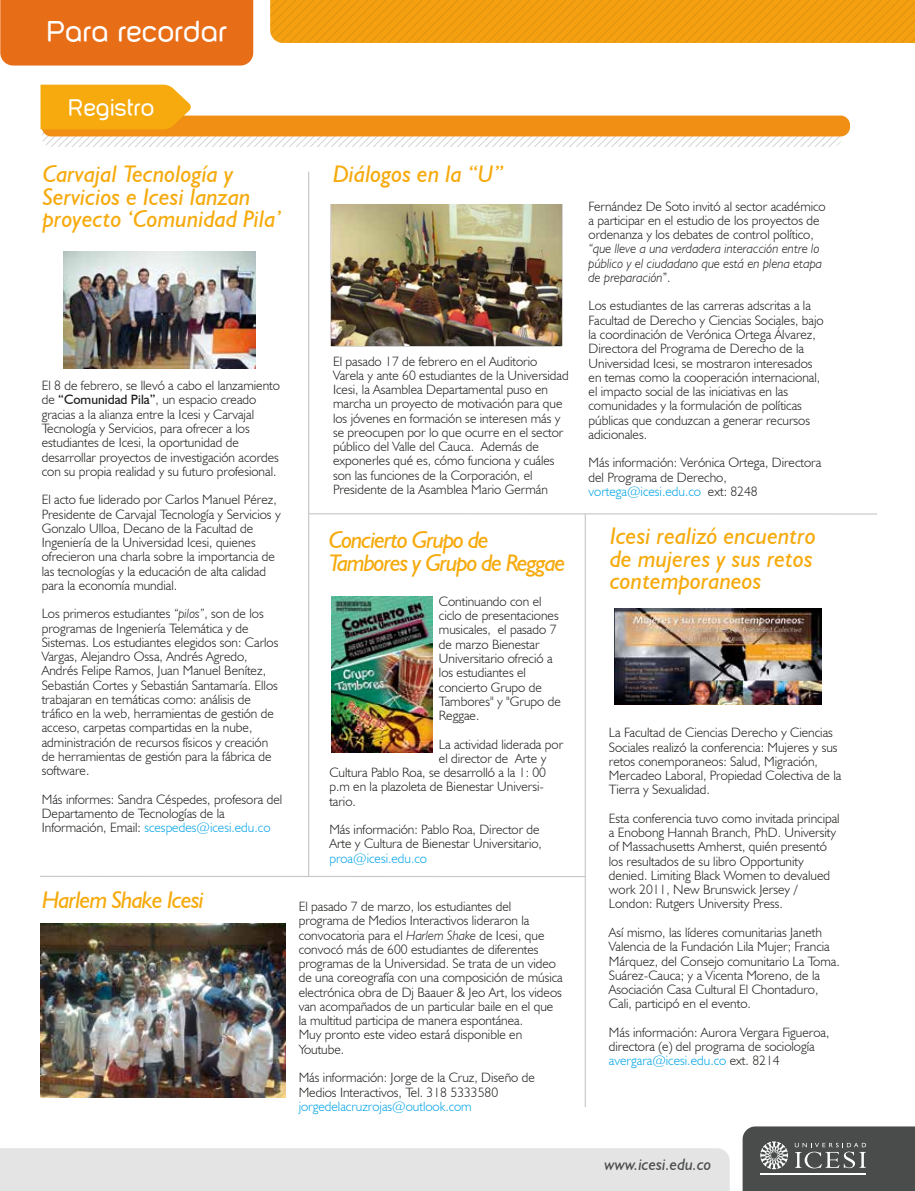
<style>
.page{position:relative;width:915px;height:1191px;background:#fff}
.page>*{position:absolute;margin:0;border:0;box-sizing:border-box;transform-origin:0 0}
.t1{font:300 30px "Layar Bahtera Doomsday";color:#fff}
.t2{font:italic 24px/22.5px "Humanist 521 BT";color:#f6aa0d}
.t3{font:italic 24px/22.5px "Humanist 521 BT";letter-spacing:-.045em;color:#f6aa0d}
.t4{font:italic 24px "Humanist 521 BT";letter-spacing:-.035em;color:#f6aa0d}
.t5{font:300 24px "Layar Bahtera Doomsday";color:#fff}
.t6{font:italic 16.5px "Humanist 521 BT";color:#4a4b4b}
.t7{font:300 13.5px/14.2px "Humanist 521 BT";color:#1c1c1a}
.t8{font:italic 300 13.5px/14.2px "Humanist 521 BT";color:#1c1c1a}
.t9{font:300 13.5px "Humanist 521 BT";color:#00a3e6}
.s1{font-weight:400}
.s2{font-style:italic}
.s3{color:#00a3e6}
.s4{font-style:normal}
</style>
<div class="page">
<hr style="left:584px;top:514px;width:1px;height:593px;background:#c9c9ca">
<hr style="left:308px;top:172px;width:1px;height:704px;background:#c9c9ca">
<div style="left:0;top:1148px;width:729px;height:43px;background:#e4e4e4"></div>
<svg style="left:742px;top:1126px;width:172px;height:65px;background:#5b5c5c"></svg>
<svg style="left:270px;top:0;width:644px;height:43px;background:#f09e11"></svg>
<div style="left:0;top:0;width:253px;height:66px;background:#e86d17"></div>
<svg style="left:42px;top:126px;width:799px;height:21px"></svg>
<div style="left:42px;top:116px;width:807px;height:20px;background:#f08f14;border-radius:9px"></div>
<svg style="left:40px;top:85px;width:151px;height:44px;background:#f6ac16"></svg>
<hr style="left:308px;top:513px;width:568px;height:1px;background:#c9c9ca">
<hr style="left:40px;top:875px;width:545px;height:2px;background:#c9c9ca">
<img style="left:64px;top:251px;width:191px;height:118px">
<img style="left:330px;top:204px;width:232px;height:143px">
<img style="left:614px;top:608px;width:206px;height:96px">
<img style="left:331px;top:596px;width:101px;height:156px">
<img style="left:40px;top:923px;width:245px;height:174px">
<h1 class="t1" style="left:46px;top:15px;width:182px">Para recordar</h1>
<h2 class="t5" style="left:68px;top:94px;width:88px">Registro</h2>
<h2 class="t2" style="left:43px;top:162px;width:240px">Carvajal Tecnología y<br>Servicios e Icesi lanzan proyecto ‘Comunidad Pila’</h2>
<h2 class="t2" style="left:333px;top:162px;width:172px">Diálogos en la “U”</h2>
<p class="t7" style="left:42px;top:378px;width:239px">El 8 de febrero, se llevó a cabo el lanzamiento de <span class="s1">“Comunidad Pila”</span>, un espacio creado gracias a la alianza entre la Icesi y Carvajal Tecnología y Servicios, para ofrecer a los estudiantes de Icesi, la oportunidad de desarrollar proyectos de investigación acordes con su propia realidad y su futuro profesional.</p>
<p class="t7" style="left:42px;top:492px;width:240px">El acto fue liderado por Carlos Manuel Pérez, Presidente de Carvajal Tecnología y Servicios y Gonzalo Ulloa, Decano de la Facultad de Ingeniería de la Universidad Icesi, quienes ofrecieron una charla sobre la importancia de las tecnologías y la educación de alta calidad para la economía mundial.</p>
<p class="t7" style="left:42px;top:606px;width:238px">Los primeros estudiantes <span class="s2">“pilos”</span>, son de los programas de Ingeniería Telemática y de Sistemas. Los estudiantes elegidos son: Carlos Vargas, Alejandro Ossa, Andrés Agredo, Andrés Felipe Ramos, Juan Manuel Benítez, Sebastián Cortes y Sebastián Santamaría. Ellos trabajaran en temáticas como: análisis de tráfico en la web, herramientas de gestión de acceso, carpetas compartidas en la nube, administración de recursos físicos y creación de herramientas de gestión para la fábrica de software.</p>
<p class="t7" style="left:42px;top:791px;width:242px">Más informes: Sandra Céspedes, profesora del<br>Departamento de Tecnologías de la<br>Información, Email: <span class="s3">scespedes@icesi.edu.co</span></p>
<h2 class="t4" style="left:42px;top:884px;width:163px">Harlem Shake Icesi</h2>
<p class="t7" style="left:333px;top:353px;width:237px">El pasado 17 de febrero en el Auditorio Varela y ante 60 estudiantes de la Universidad Icesi, la Asamblea Departamental puso en marcha un proyecto de motivación para que los jóvenes en formación se interesen más y se preocupen por lo que ocurre en el sector público del Valle del Cauca. Además de exponerles qué es, cómo funciona y cuáles son las funciones de la Corporación, el Presidente de la Asamblea Mario Germán</p>
<h2 class="t3" style="left:329px;top:528px;width:238px">Concierto Grupo de<br>Tambores y Grupo de Reggae</h2>
<p class="t7" style="left:439px;top:594px;width:123px">Continuando con el ciclo de presentaciones musicales, el pasado 7 de marzo Bienestar<br>Universitario ofreció a los estudiantes el concierto Grupo de<br>Tambores" y "Grupo de<br>Reggae.</p>
<p class="t7" style="left:439px;top:736px;width:126px">La actividad liderada por</p>
<p class="t7" style="left:439px;top:751px;width:109px">el director de Arte y</p>
<p class="t7" style="left:329px;top:765px;width:218px">Cultura Pablo Roa, se desarrolló a la 1: 00</p>
<p class="t7" style="left:329px;top:779px;width:216px">p.m en la plazoleta de Bienestar Universi-</p>
<p class="t7" style="left:329px;top:793px;width:28px">tario.</p>
<p class="t7" style="left:329px;top:822px;width:214px">Más información: Pablo Roa, Director de<br>Arte y Cultura de Bienestar Universitario,</p>
<p class="t9" style="left:329px;top:849px;width:99px">proa@icesi.edu.co</p>
<p class="t7" style="left:298px;top:899px;width:265px">El pasado 7 de marzo, los estudiantes del programa de Medios Interactivos lideraron la convocatoria para el <span class="s2">Harlem Shake</span> de Icesi, que convocó más de 600 estudiantes de diferentes programas de la Universidad. Se trata de un video de una coreografía con una composición de música electrónica obra de Dj Baauer &amp; Jeo Art, los videos van acompañados de un particular baile en el que la multitud participa de manera espontánea.<br>Muy pronto este video estará disponible en Youtube.</p>
<p class="t7" style="left:298px;top:1070px;width:238px">Más información: Jorge de la Cruz, Diseño de<br>Medios Interactivos, Tel. 318 5333580</p>
<p class="t9" style="left:298px;top:1097px;width:174px">jorgedelacruzrojas@outlook.com</p>
<p class="t7" style="left:588px;top:199px;width:239px">Fernández De Soto invitó al sector académico a participar en el estudio de los proyectos de ordenanza y los debates de control político,</p>
<p class="t8" style="left:588px;top:241px;width:235px">“que lleve a una verdadera interacción entre lo público y el ciudadano que está en plena etapa de preparación<span class="s4">”.</span></p>
<p class="t7" style="left:588px;top:298px;width:236px">Los estudiantes de las carreras adscritas a la Facultad de Derecho y Ciencias Sociales, bajo la coordinación de Verónica Ortega Álvarez, Directora del Programa de Derecho de la Universidad Icesi, se mostraron interesados en temas como la cooperación internacional, el impacto social de las iniciativas en las comunidades y la formulación de políticas públicas que conduzcan a generar recursos adicionales.</p>
<p class="t7" style="left:588px;top:455px;width:234px">Más información: Verónica Ortega, Directora del Programa de Derecho, <span class="s3">vortega@icesi.edu.co</span> ext: 8248</p>
<h2 class="t2" style="left:610px;top:524px;width:207px">Icesi realizó encuentro de mujeres y sus retos contemporaneos</h2>
<p class="t7" style="left:608px;top:725px;width:234px">La Facultad de Ciencias Derecho y Ciencias Sociales realizó la conferencia: Mujeres y sus retos conemporaneos: Salud, Migración, Mercadeo Laboral, Propiedad Colectiva de la Tierra y Sexualidad.</p>
<p class="t7" style="left:608px;top:811px;width:232px">Esta conferencia tuvo como invitada principal a Enobong Hannah Branch, PhD. University of Massachusetts Amherst, quién presentó los resultados de su libro Opportunity denied. Limiting Black Women to devalued work 2011, New Brunswick Jersey / London: Rutgers University Press.</p>
<p class="t7" style="left:608px;top:925px;width:232px">Así mismo, las líderes comunitarias Janeth Valencia de la Fundación Lila Mujer; Francia Márquez, del Consejo comunitario La Toma.<br>Suárez-Cauca; y a Vicenta Moreno, de la Asociación Casa Cultural El Chontaduro, Cali, participó en el evento.</p>
<p class="t7" style="left:608px;top:1024px;width:222px">Más información: Aurora Vergara Figueroa, directora (e) del programa de sociología <span class="s3">avergara@icesi.edu.co</span> ext. 8214</p>
<p class="t6" style="left:604px;top:1153px;width:108px">www.icesi.edu.co</p>
</div>
